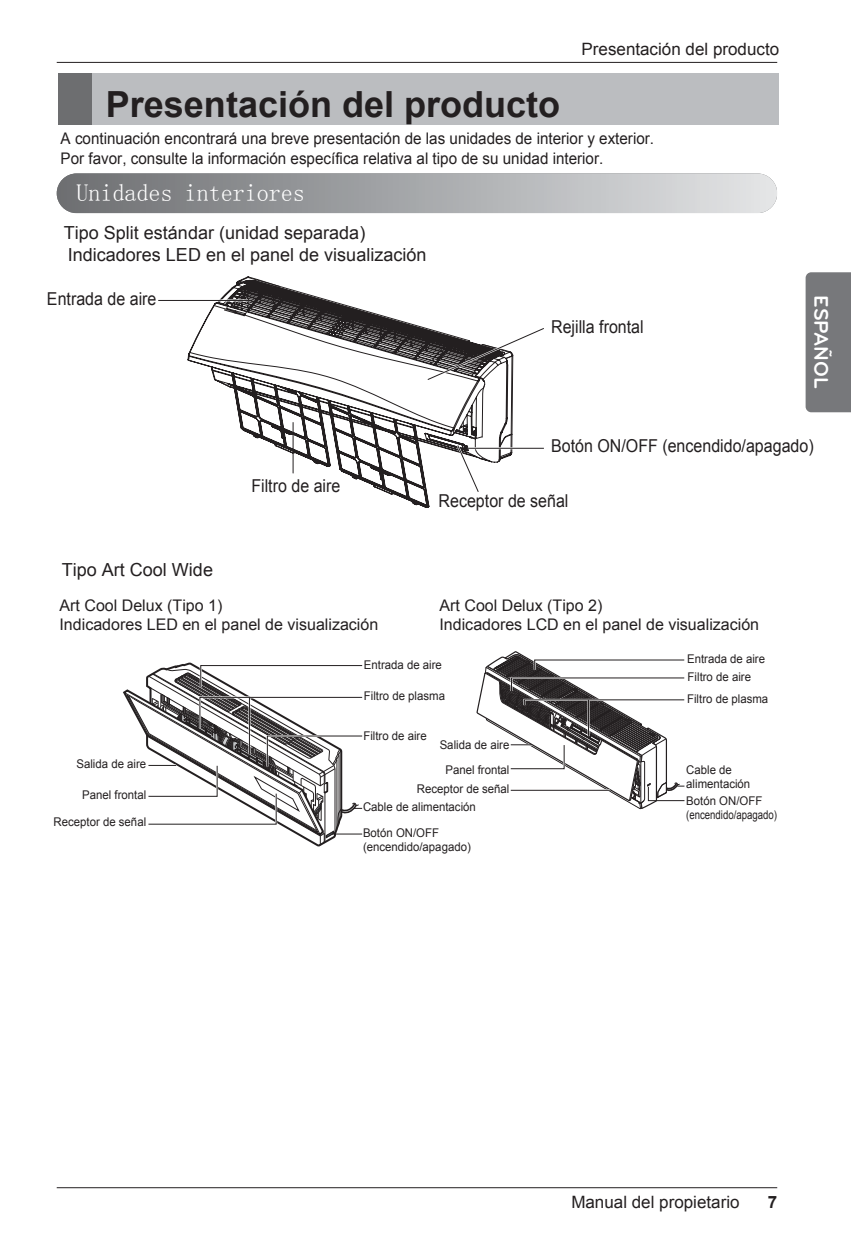
<style>
.page{position:relative;width:851px;height:1248px;background:#fff}
.page>*{position:absolute;margin:0;border:0;box-sizing:border-box;transform-origin:0 0}
.t1{font:700 36px "Arial";color:#231f20}
.t2{font:italic 700 24px "Helvetica";color:#fff}
.t3{font:700 20.4px "Bryant LG";color:#fff}
.t4{font:18px/22px "Arial";color:#231f20}
.t5{font:17.8px "Arial";color:#231f20;scale:.9 1}
.t6{font:17px "Arial";color:#231f20}
.t7{font:700 17px "Arial";color:#231f20}
.t8{font:16px/19.2px "Arial";color:#231f20;scale:.95 1}
.t9{font:16px/19px "Arial";color:#231f20}
.t10{font:12px/14px "Arial";color:#231f20;scale:.95 1}
</style>
<div class="page">
<hr style="left:57px;top:62px;width:720px;height:1px;background:#231f20">
<hr style="left:57px;top:1186px;width:720px;height:1px;background:#231f20">
<div style="left:59px;top:74px;width:113px;height:51px;background:#6d6e70"></div>
<div style="left:92px;top:74px;width:687px;height:51px;background:#bbbdc0"></div>
<svg style="left:57px;top:173px;width:720px;height:40px;background:#a8aaac"></svg>
<svg style="left:805px;top:272px;width:45px;height:140px;background:#7e7f81"></svg>
<div style="left:807px;top:274px;width:31px;height:135px;background:#77787b"></div>
<svg style="left:476px;top:651px;width:209px;height:159px"></svg>
<hr style="left:510px;top:789px;width:99px;height:2px;background:#fff">
<hr style="left:510px;top:789px;width:99px;height:1px;background:#231f20">
<svg style="left:123px;top:662px;width:240px;height:185px"></svg>
<svg style="left:187px;top:276px;width:243px;height:232px"></svg>
<hr style="left:158px;top:299px;width:90px;height:2px;background:#fff">
<hr style="left:158px;top:300px;width:90px;height:1px;background:#231f20">
<svg style="left:238px;top:277px;width:306px;height:217px"></svg>
<hr style="left:293px;top:422px;width:1px;height:51px;background:#231f20">
<h1 class="t1" style="left:106px;top:80px;width:456px">Presentación del producto</h1>
<h3 class="t6" style="left:581px;top:38px;width:199px">Presentación del producto</h3>
<h3 class="t8" style="left:61px;top:129px;width:626px">A continuación encontrará una breve presentación de las unidades de interior y exterior.<br>Por favor, consulte la información específica relativa al tipo de su unidad interior.</h3>
<h2 class="t2" style="left:77px;top:181px;width:229px">Unidades interiores</h2>
<h3 class="t4" style="left:64px;top:221px;width:364px">Tipo Split estándar (unidad separada)<br>Indicadores LED en el panel de visualización</h3>
<h3 class="t5" style="left:47px;top:287px;width:123px">Entrada de aire</h3>
<h3 class="t5" style="left:551px;top:315px;width:104px">Rejilla frontal</h3>
<h3 class="t3" style="left:834px;top:295px;width:95px;rotate:90deg">ESPAÑOL</h3>
<h3 class="t5" style="left:251px;top:473px;width:100px">Filtro de aire</h3>
<h3 class="t5" style="left:551px;top:434px;width:293px">Botón ON/OFF (encendido/apagado)</h3>
<h3 class="t5" style="left:438px;top:489px;width:146px">Receptor de señal</h3>
<h3 class="t4" style="left:62px;top:558px;width:153px">Tipo Art Cool Wide</h3>
<h3 class="t9" style="left:59px;top:595px;width:320px">Art Cool Delux (Tipo 1)<br>Indicadores LED en el panel de visualización</h3>
<h3 class="t9" style="left:439px;top:595px;width:321px">Art Cool Delux (Tipo 2)<br>Indicadores LCD en el panel de visualización</h3>
<p class="t10" style="left:364px;top:658px;width:84px">Entrada de aire</p>
<p class="t10" style="left:687px;top:652px;width:84px">Entrada de aire</p>
<p class="t10" style="left:687px;top:670px;width:68px">Filtro de aire</p>
<p class="t10" style="left:364px;top:689px;width:87px">Filtro de plasma</p>
<p class="t10" style="left:687px;top:692px;width:87px">Filtro de plasma</p>
<p class="t10" style="left:76px;top:756px;width:75px">Salida de aire</p>
<p class="t10" style="left:82px;top:788px;width:69px">Panel frontal</p>
<p class="t10" style="left:54px;top:815px;width:99px">Receptor de señal</p>
<p class="t10" style="left:363px;top:728px;width:68px">Filtro de aire</p>
<p class="t10" style="left:439px;top:737px;width:75px">Salida de aire</p>
<p class="t10" style="left:445px;top:763px;width:69px">Panel frontal</p>
<p class="t10" style="left:417px;top:782px;width:99px">Receptor de señal</p>
<p class="t10" style="left:363px;top:799px;width:120px">Cable de alimentación</p>
<p class="t10" style="left:363px;top:826px;width:115px">Botón ON/OFF (encendido/apagado)</p>
<p class="t10" style="left:686px;top:762px;width:69px">Cable de alimentación</p>
<p class="t10" style="left:686px;top:794px;width:97px">Botón ON/OFF (encendido/apagado)</p>
<h3 class="t6" style="left:571px;top:1190px;width:170px">Manual del propietario</h3>
<h3 class="t7" style="left:767px;top:1190px;width:11px">7</h3>
</div>
